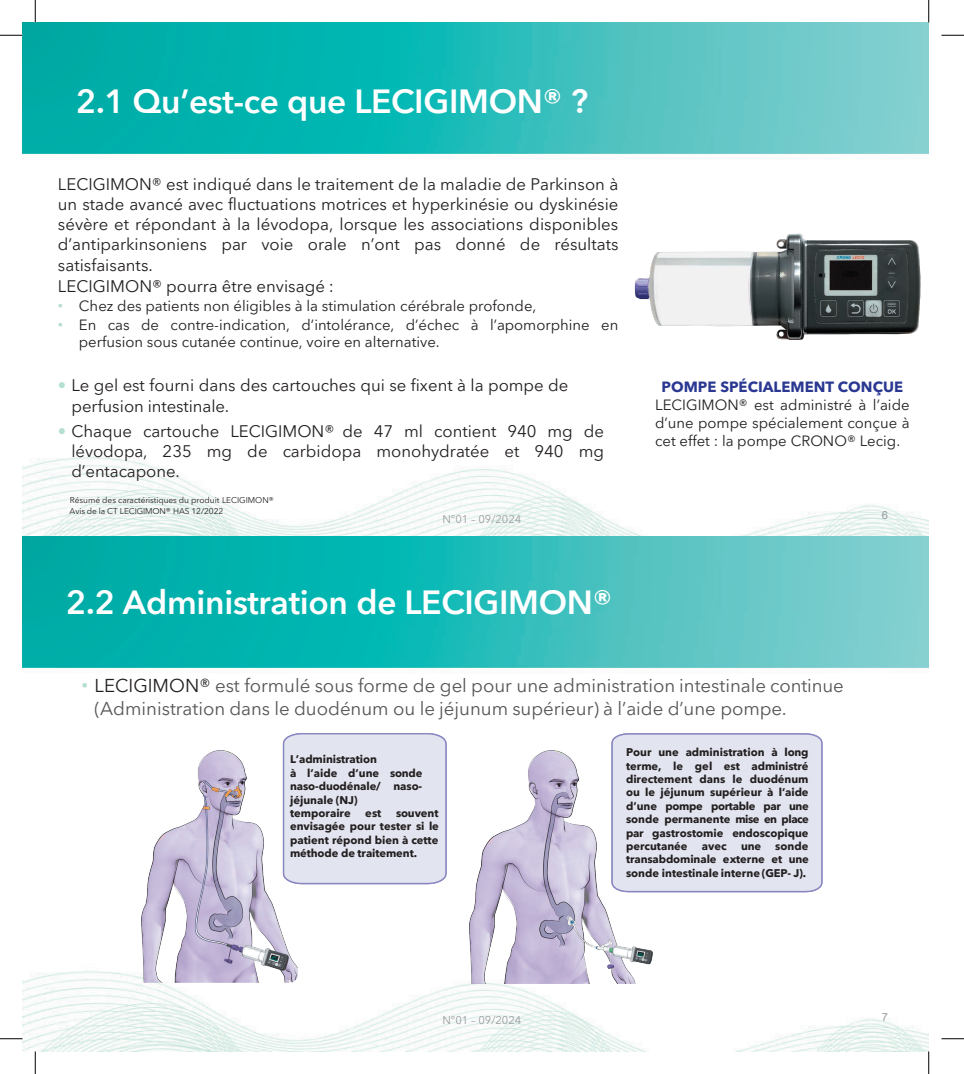
<style>
.page{position:relative;width:964px;height:1074px;background:#fff}
.page>*{position:absolute;margin:0;border:0;box-sizing:border-box;transform-origin:0 0}
.t1{font:600 33.45px "Avenir Next LT Pro";letter-spacing:-.01em;color:#fff}
.t2{font:18.6px/22.4px "Avenir Next LT Pro";color:#555658}
.t3{font:16.8px/20.2px "Avenir Next LT Pro";color:#231f20}
.t4{font:14.85px/17.9px "Avenir Next LT Pro";color:#231f20;text-align:justify}
.t5{font:700 14.85px "Avenir Next LT Pro";color:#2a3892}
.t6{font:700 11.1px/13.4px "Avenir Next LT Pro";letter-spacing:-.005em;color:#231f20;text-align:justify}
.t7{font:11.1px "Avenir Next LT Pro";color:#9b9ca0}
.t8{font:11.1px "Arial";color:#9b9ca0}
.t9{font:8.4px/11.1px "Avenir Next LT Pro";letter-spacing:-.005em;color:#231f20}
.s1{font-family:"Arial";color:#b5dfcf}
.s2{color:#b5dfcf}
.s3{color:#231f20}
</style>
<div class="page">
<img style="left:22px;top:22px;width:906px;height:514px">
<img style="left:631px;top:230px;width:297px;height:113px">
<div style="left:657px;top:267px;width:94px;height:58px;background:#f1f1f2"></div>
<img style="left:22px;top:536px;width:906px;height:515px">
<div style="left:282px;top:732px;width:165px;height:153px;background:#e2e4ef"></div>
<div style="left:610px;top:732px;width:213px;height:161px;background:#e2e4ef"></div>
<img style="left:470px;top:750px;width:182px;height:234px">
<img style="left:142px;top:750px;width:155px;height:233px">
<hr style="left:0;top:34px;width:23px;height:2px;background:#fff">
<hr style="left:0;top:1038px;width:23px;height:2px;background:#fff">
<svg style="left:0;top:35px;width:23px;height:1px"></svg>
<svg style="left:941px;top:35px;width:22px;height:1px"></svg>
<svg style="left:0;top:1038px;width:23px;height:1px"></svg>
<svg style="left:941px;top:1038px;width:22px;height:1px"></svg>
<svg style="left:35px;top:0;width:1px;height:22px"></svg>
<svg style="left:35px;top:1051px;width:1px;height:23px"></svg>
<svg style="left:928px;top:0;width:1px;height:22px"></svg>
<svg style="left:928px;top:1051px;width:1px;height:23px"></svg>
<h1 class="t1" style="left:76px;top:81px;width:514px">2.1 Qu’est-ce que LECIGIMON® ?</h1>
<p class="t3" style="left:58px;top:174px;width:562px">LECIGIMON® est indiqué dans le traitement de la maladie de Parkinson à un stade avancé avec fluctuations motrices et hyperkinésie ou dyskinésie sévère et répondant à la lévodopa, lorsque les associations disponibles d’antiparkinsoniens par voie orale n’ont pas donné de résultats satisfaisants.<br>LECIGIMON® pourra être envisagé :</p>
<p class="t4" style="left:58px;top:297px;width:480px"><span class="s1">•</span> Chez des patients non éligibles à la stimulation cérébrale profonde,</p>
<p class="t4" style="left:79px;top:315px;width:541px;text-indent:-21px"><span class="s1">•</span> En cas de contre-indication, d’intolérance, d’échec à l’apomorphine en perfusion sous cutanée continue, voire en alternative.</p>
<p class="t3" style="left:71px;top:376px;width:498px;text-indent:-14px"><span class="s2">•</span> Le gel est fourni dans des cartouches qui se fixent à la pompe de perfusion intestinale.</p>
<p class="t3" style="left:71px;top:421px;width:534px;text-align:justify;text-indent:-13px"><span class="s2">•</span> Chaque cartouche LECIGIMON® de 47 ml contient 940 mg de lévodopa, 235 mg de carbidopa monohydratée et 940 mg d’entacapone.</p>
<p class="t9" style="left:70px;top:495px;width:206px">Résumé des caractéristiques du produit LECIGIMON®<br>Avis de la CT LECIGIMON® HAS 12/2022</p>
<p class="t5" style="left:661px;top:378px;width:243px">POMPE SPÉCIALEMENT CONÇUE</p>
<p class="t4" style="left:655px;top:396px;width:256px">LECIGIMON® est administré à l’aide d’une pompe spécialement conçue à cet effet : la pompe CRONO® Lecig.</p>
<p class="t7" style="left:442px;top:512px;width:80px">N°01 – 09/2024</p>
<p class="t8" style="left:881px;top:508px;width:8px">6</p>
<h1 class="t1" style="left:66px;top:582px;width:548px">2.2 Administration de LECIGIMON®</h1>
<p class="t2" style="left:95px;top:675px;width:750px;text-indent:-13px"><span class="s1">•</span> <span class="s3">LECIGIMON®</span> est formulé sous forme de gel pour une administration intestinale continue (Administration dans le duodénum ou le jéjunum supérieur) à l’aide d’une pompe.</p>
<p class="t6" style="left:290px;top:753px;width:134px;text-align:left">L’administration<br>à l’aide d’une sonde naso-duodénale/ naso&shy;jéjunale (NJ)<br>temporaire</p>
<p class="t6" style="left:626px;top:746px;width:184px">Pour une administration à long terme, le gel est administré directement dans le duodénum ou le jéjunum supérieur à l’aide d’une pompe portable par une sonde permanente mise en place par gastrostomie endoscopique percutanée</p>
<p class="t6" style="left:290px;top:806px;width:150px;text-indent:106px">souvent envisagée pour tester si le patient répond bien à cette méthode de traitement.</p>
<p class="t6" style="left:365px;top:806px;width:18px">est</p>
<p class="t6" style="left:626px;top:839px;width:184px;text-indent:149px">sonde transabdominale externe et une sonde intestinale interne (GEP- J).</p>
<p class="t6" style="left:702px;top:839px;width:26px">avec</p>
<p class="t6" style="left:741px;top:839px;width:21px">une</p>
<p class="t7" style="left:442px;top:1014px;width:80px">N°01 – 09/2024</p>
<p class="t8" style="left:881px;top:1009px;width:8px">7</p>
</div>
